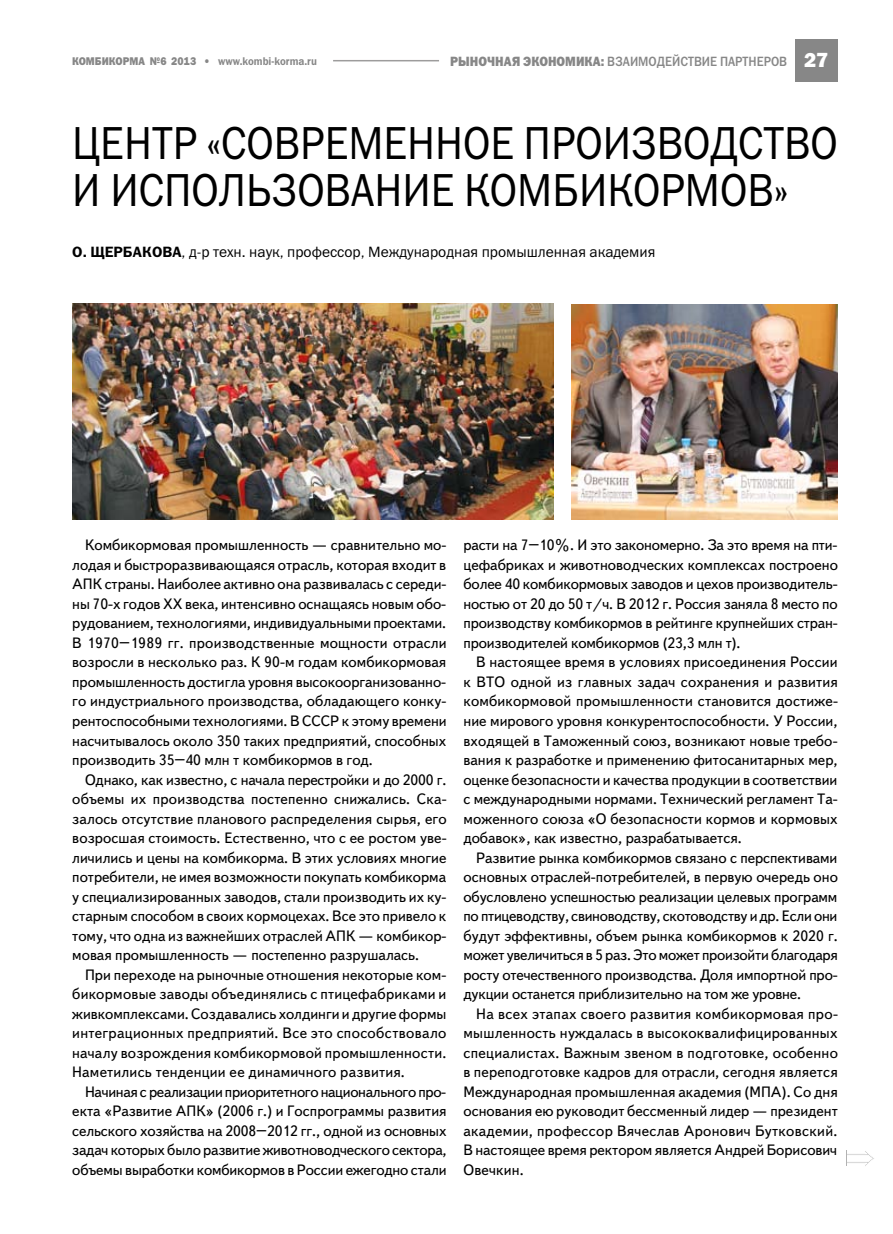
<style>
.page{position:relative;width:893px;height:1234px;background:#fff}
.page>*{position:absolute;margin:0;border:0;box-sizing:border-box;transform-origin:0 0}
.t1{font:46.5px/46.5px "Franklin Gothic Book C";color:#000;scale:.9 1}
.t2{font:15px/19.5px "Text Book C";color:#000;text-align:justify}
.t3{font:15px "Franklin Gothic Book C";color:#000}
.t4{font:13.5px "Franklin Gothic Medium C";color:#878787;scale:.9 1}
.t5{font:11.25px "Franklin Gothic Demi C";color:#878787;scale:.9 1}
.s1{font-family:"Franklin Gothic Heavy C"}
.s2{font-family:"Franklin Gothic";font-weight:800;font-size:21px;color:#fff}
.s3{font-family:"Franklin Gothic Demi C"}
</style>
<div class="page">
<div style="left:795px;top:39px;width:43px;height:42px;background:#878787"></div>
<hr style="left:333px;top:60px;width:106px;height:1px;background:#9d9c9c">
<img style="left:72px;top:304px;width:482px;height:215px">
<img style="left:571px;top:304px;width:267px;height:215px">
<svg style="left:846px;top:1150px;width:28px;height:16px"></svg>
<p class="t5" style="left:72px;top:54px;width:274px"><span class="s1">КОМБИКОРМА №6 2013 •</span> www.kombi-korma.ru</p>
<p class="t4" style="left:450px;top:54px;width:422px"><span class="s1">РЫНОЧНАЯ ЭКОНОМИКА:</span> ВЗАИМОДЕЙСТВИЕ ПАРТНЕРОВ <span class="s2">27</span></p>
<h1 class="t1" style="left:72px;top:119px;width:852px">ЦЕНТР «СОВРЕМЕННОЕ ПРОИЗВОДСТВО<br>И ИСПОЛЬЗОВАНИЕ КОМБИКОРМОВ»</h1>
<p class="t3" style="left:72px;top:244px;width:585px"><span class="s3">О. ЩЕРБАКОВА</span>, д-р техн. наук, профессор, Международная промышленная академия</p>
<p class="t2" style="left:72px;top:535px;width:376px;text-indent:13px">Комбикормовая промышленность — сравнительно мо&shy;лодая и быстроразвивающаяся отрасль, которая входит в АПК страны. Наиболее активно она развивалась с середи&shy;ны 70-х годов ХХ века, интенсивно оснащаясь новым обо&shy;рудованием, технологиями, индивидуальными проектами.<br>В 1970–1989 гг. производственные мощности отрасли возросли в несколько раз. К 90-м годам комбикормовая промышленность достигла уровня высокоорганизованно&shy;го индустриального производства, обладающего конку&shy;рентоспособными технологиями. В СССР к этому времени насчитывалось около 350 таких предприятий, способных производить 35–40 млн т комбикормов в год.</p>
<p class="t2" style="left:72px;top:769px;width:376px;text-indent:13px">Однако, как известно, с начала перестройки и до 2000 г. объемы их производства постепенно снижались. Ска&shy;залось отсутствие планового распределения сырья, его возросшая стоимость. Естественно, что с ее ростом уве&shy;личились и цены на комбикорма. В этих условиях многие потребители, не имея возможности покупать комбикорма у специализированных заводов, стали производить их ку&shy;старным способом в своих кормоцехах. Все это привело к тому, что одна из важнейших отраслей АПК — комбикор&shy;мовая промышленность — постепенно разрушалась.</p>
<p class="t2" style="left:72px;top:964px;width:376px;text-indent:13px">При переходе на рыночные отношения некоторые ком&shy;бикормовые заводы объединялись с птицефабриками и живкомплексами. Создавались холдинги и другие формы интеграционных предприятий. Все это способствовало началу возрождения комбикормовой промышленности.<br>Наметились тенденции ее динамичного развития.</p>
<p class="t2" style="left:72px;top:1081px;width:376px;text-indent:13px">Начиная с реализации приоритетного национального про&shy;екта «Развитие АПК» (2006 г.) и Госпрограммы развития сельского хозяйства на 2008–2012 гг., одной из основных задач которых было развитие животноводческого сектора, объемы выработки комбикормов в России ежегодно стали</p>
<p class="t2" style="left:463px;top:535px;width:376px">расти на 7–10%. И это закономерно. За это время на пти&shy;цефабриках и животноводческих комплексах построено более 40 комбикормовых заводов и цехов производитель&shy;ностью от 20 до 50 т/ч. В 2012 г. Россия заняла 8 место по производству комбикормов в рейтинге крупнейших стран&shy;производителей комбикормов (23,3 млн т).</p>
<p class="t2" style="left:463px;top:652px;width:376px;text-indent:13px">В настоящее время в условиях присоединения России к ВТО одной из главных задач сохранения и развития комбикормовой промышленности становится достиже&shy;ние мирового уровня конкурентоспособности. У России, входящей в Таможенный союз, возникают новые требо&shy;вания к разработке и применению фитосанитарных мер, оценке безопасности и качества продукции в соответствии с международными нормами. Технический регламент Та&shy;моженного союза «О безопасности кормов и кормовых добавок», как известно, разрабатывается.</p>
<p class="t2" style="left:463px;top:847px;width:376px;text-indent:13px">Развитие рынка комбикормов связано с перспективами основных отраслей-потребителей, в первую очередь оно обусловлено успешностью реализации целевых программ по птицеводству, свиноводству, скотоводству и др. Если они будут эффективны, объем рынка комбикормов к 2020 г. может увеличиться в 5 раз. Это может произойти благодаря росту отечественного производства. Доля импортной про&shy;дукции останется приблизительно на том же уровне.</p>
<p class="t2" style="left:463px;top:1003px;width:376px;text-indent:13px">На всех этапах своего развития комбикормовая про&shy;мышленность нуждалась в высококвалифицированных специалистах. Важным звеном в подготовке, особенно в переподготовке кадров для отрасли, сегодня является Международная промышленная академия (МПА). Со дня основания ею руководит бессменный лидер — президент академии, профессор Вячеслав Аронович Бутковский.<br>В настоящее время ректором является Андрей Борисович Овечкин.</p>
</div>
